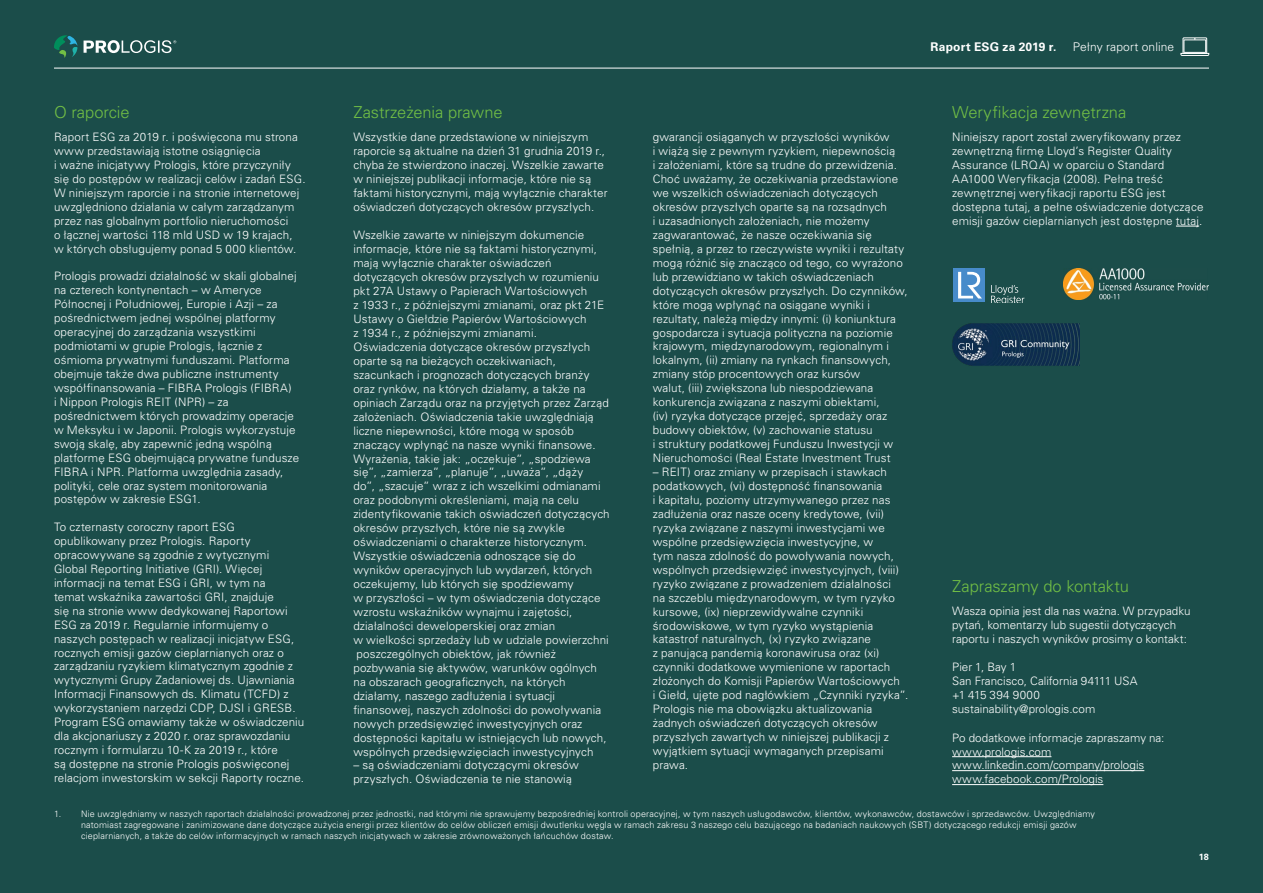
<style>
.page{position:relative;width:1263px;height:893px;background:#1b4d4a}
.page>*{position:absolute;margin:0;border:0;box-sizing:border-box;transform-origin:0 0}
.t1{font:300 16.5px "Univers LT Pro 45";letter-spacing:-.005em;color:#71be45}
.t2{font:700 12px "Univers LT Pro 65";letter-spacing:.02em;color:#fff}
.t3{font:300 12px "Univers LT Pro 45";letter-spacing:.01em;color:#fff}
.t4{font:300 11.7px/14px "Univers LT Pro 45";letter-spacing:.01em;color:#fff}
.t5{font:300 9px/10.8px "Univers LT Pro 45";letter-spacing:.02em;color:#fff}
.t6{font:700 9px "Univers LT Pro 65";color:#fff}
</style>
<div class="page">
<hr style="left:952px;top:756px;width:99px;height:1px;background:#fff">
<hr style="left:952px;top:770px;width:192px;height:1px;background:#fff">
<hr style="left:952px;top:784px;width:151px;height:1px;background:#fff">
<svg style="left:1176px;top:226px;width:23px;height:1px"></svg>
<img style="left:952px;top:323px;width:128px;height:43px">
<div style="left:953px;top:268px;width:32px;height:34px;background:#478bca"></div>
<svg style="left:958px;top:272px;width:24px;height:26px"></svg>
<svg style="left:991px;top:285px;width:33px;height:17px"></svg>
<img style="left:1063px;top:268px;width:146px;height:31px">
<hr style="left:54px;top:68px;width:1155px;height:1px;background:#fff">
<svg style="left:54px;top:35px;width:23px;height:23px"></svg>
<svg style="left:84px;top:40px;width:92px;height:13px"></svg>
<svg style="left:1180px;top:37px;width:29px;height:19px"></svg>
<h1 class="t1" style="left:54px;top:102px;width:77px">O raporcie</h1>
<p class="t4" style="left:54px;top:130px;width:253px">Raport ESG za 2019 r. i poświęcona mu strona www przedstawiają istotne osiągnięcia<br>i ważne inicjatywy Prologis, które przyczyniły się do postępów w realizacji celów i zadań ESG.<br>W niniejszym raporcie i na stronie internetowej uwzględniono działania w całym zarządzanym przez nas globalnym portfolio nieruchomości<br>o łącznej wartości 118 mld USD w 19 krajach,<br>w których obsługujemy ponad 5 000 klientów.</p>
<p class="t4" style="left:54px;top:269px;width:247px">Prologis prowadzi działalność w skali globalnej na czterech kontynentach – w Ameryce Północnej i Południowej, Europie i Azji – za pośrednictwem jednej wspólnej platformy operacyjnej do zarządzania wszystkimi podmiotami w grupie Prologis, łącznie z ośmioma prywatnymi funduszami. Platforma obejmuje także dwa publiczne instrumenty współfinansowania – FIBRA Prologis (FIBRA)<br>i Nippon Prologis REIT (NPR) – za pośrednictwem których prowadzimy operacje w Meksyku i w Japonii. Prologis wykorzystuje swoją skalę, aby zapewnić jedną wspólną platformę ESG obejmującą prywatne fundusze FIBRA i NPR. Platforma uwzględnia zasady, polityki, cele oraz system monitorowania postępów w zakresie ESG1.</p>
<p class="t4" style="left:54px;top:519px;width:252px">To czternasty coroczny raport ESG opublikowany przez Prologis. Raporty opracowywane są zgodnie z wytycznymi Global Reporting Initiative (GRI). Więcej informacji na temat ESG i GRI, w tym na<br>temat wskaźnika zawartości GRI, znajduje<br>się na stronie www dedykowanej Raportowi ESG za 2019 r. Regularnie informujemy o naszych postępach w realizacji inicjatyw ESG, rocznych emisji gazów cieplarnianych oraz o zarządzaniu ryzykiem klimatycznym zgodnie z wytycznymi Grupy Zadaniowej ds. Ujawniania Informacji Finansowych ds. Klimatu (TCFD) z wykorzystaniem narzędzi CDP, DJSI i GRESB.<br>Program ESG omawiamy także w oświadczeniu dla akcjonariuszy z 2020 r. oraz sprawozdaniu rocznym i formularzu 10-K za 2019 r., które<br>są dostępne na stronie Prologis poświęconej relacjom inwestorskim w sekcji Raporty roczne.</p>
<h1 class="t1" style="left:353px;top:102px;width:151px">Zastrzeżenia prawne</h1>
<p class="t4" style="left:353px;top:130px;width:256px">Wszystkie dane przedstawione w niniejszym raporcie są aktualne na dzień 31 grudnia 2019 r., chyba że stwierdzono inaczej. Wszelkie zawarte w niniejszej publikacji informacje, które nie są faktami historycznymi, mają wyłącznie charakter oświadczeń dotyczących okresów przyszłych.</p>
<p class="t4" style="left:353px;top:228px;width:258px">Wszelkie zawarte w niniejszym dokumencie informacje, które nie są faktami historycznymi, mają wyłącznie charakter oświadczeń dotyczących okresów przyszłych w rozumieniu pkt 27A Ustawy o Papierach Wartościowych<br>z 1933 r., z późniejszymi zmianami, oraz pkt 21E Ustawy o Giełdzie Papierów Wartościowych<br>z 1934 r., z późniejszymi zmianami.<br>Oświadczenia dotyczące okresów przyszłych oparte są na bieżących oczekiwaniach, szacunkach i prognozach dotyczących branży oraz rynków, na których działamy, a także na opiniach Zarządu oraz na przyjętych przez Zarząd założeniach. Oświadczenia takie uwzględniają liczne niepewności, które mogą w sposób znaczący wpłynąć na nasze wyniki finansowe.<br>Wyrażenia, takie jak: „oczekuje”, „spodziewa się”, „zamierza”, „planuje”, „uważa”, „dąży<br>do”, „szacuje” wraz z ich wszelkimi odmianami oraz podobnymi określeniami, mają na celu zidentyfikowanie takich oświadczeń dotyczących okresów przyszłych, które nie są zwykle oświadczeniami o charakterze historycznym.<br>Wszystkie oświadczenia odnoszące się do wyników operacyjnych lub wydarzeń, których oczekujemy, lub których się spodziewamy<br>w przyszłości – w tym oświadczenia dotyczące wzrostu wskaźników wynajmu i zajętości, działalności deweloperskiej oraz zmian<br>w wielkości sprzedaży lub w udziale powierzchni poszczególnych obiektów, jak również pozbywania się aktywów, warunków ogólnych na obszarach geograficznych, na których działamy, naszego zadłużenia i sytuacji finansowej, naszych zdolności do powoływania nowych przedsięwzięć inwestycyjnych oraz dostępności kapitału w istniejących lub nowych, wspólnych przedsięwzięciach inwestycyjnych</p>
<p class="t4" style="left:353px;top:758px;width:227px">– są oświadczeniami dotyczącymi okresów przyszłych. Oświadczenia te nie stanowią</p>
<p class="t4" style="left:653px;top:130px;width:256px">gwarancji osiąganych w przyszłości wyników<br>i wiążą się z pewnym ryzykiem, niepewnością<br>i założeniami, które są trudne do przewidzenia.<br>Choć uważamy, że oczekiwania przedstawione we wszelkich oświadczeniach dotyczących okresów przyszłych oparte są na rozsądnych<br>i uzasadnionych założeniach, nie możemy zagwarantować, że nasze oczekiwania się spełnią, a przez to rzeczywiste wyniki i rezultaty mogą różnić się znacząco od tego, co wyrażono lub przewidziano w takich oświadczeniach dotyczących okresów przyszłych. Do czynników, które mogą wpłynąć na osiągane wyniki i rezultaty, należą między innymi: (i) koniunktura gospodarcza i sytuacja polityczna na poziomie krajowym, międzynarodowym, regionalnym i lokalnym, (ii) zmiany na rynkach finansowych, zmiany stóp procentowych oraz kursów<br>walut, (iii) zwiększona lub niespodziewana konkurencja związana z naszymi obiektami,<br>(iv) ryzyka dotyczące przejęć, sprzedaży oraz budowy obiektów, (v) zachowanie statusu<br>i struktury podatkowej Funduszu Inwestycji w Nieruchomości (Real Estate Investment Trust</p>
<p class="t4" style="left:653px;top:465px;width:257px">– REIT) oraz zmiany w przepisach i stawkach podatkowych, (vi) dostępność finansowania<br>i kapitału, poziomy utrzymywanego przez nas zadłużenia oraz nasze oceny kredytowe, (vii) ryzyka związane z naszymi inwestycjami we wspólne przedsięwzięcia inwestycyjne, w<br>tym nasza zdolność do powoływania nowych, wspólnych przedsięwzięć inwestycyjnych, (viii) ryzyko związane z prowadzeniem działalności<br>na szczeblu międzynarodowym, w tym ryzyko kursowe, (ix) nieprzewidywalne czynniki środowiskowe, w tym ryzyko wystąpienia katastrof naturalnych, (x) ryzyko związane<br>z panującą pandemią koronawirusa oraz (xi) czynniki dodatkowe wymienione w raportach złożonych do Komisji Papierów Wartościowych<br>i Giełd, ujęte pod nagłówkiem „Czynniki ryzyka”.<br>Prologis nie ma obowiązku aktualizowania żadnych oświadczeń dotyczących okresów przyszłych zawartych w niniejszej publikacji z wyjątkiem sytuacji wymaganych przepisami prawa.</p>
<p class="t2" style="left:930px;top:39px;width:127px">Raport ESG za 2019 r.</p>
<p class="t3" style="left:1073px;top:39px;width:103px">Pełny raport online</p>
<h1 class="t1" style="left:952px;top:102px;width:176px">Weryfikacja zewnętrzna</h1>
<p class="t4" style="left:952px;top:130px;width:253px">Niniejszy raport został zweryfikowany przez zewnętrzną firmę Lloyd’s Register Quality Assurance (LRQA) w oparciu o Standard AA1000 Weryfikacja (2008). Pełna treść zewnętrznej weryfikacji raportu ESG jest dostępna tutaj, a pełne oświadczenie dotyczące emisji gazów cieplarnianych jest dostępne tutaj.</p>
<h1 class="t1" style="left:952px;top:575px;width:178px">Zapraszamy do kontaktu</h1>
<p class="t4" style="left:952px;top:604px;width:240px">Wasza opinia jest dla nas ważna. W przypadku pytań, komentarzy lub sugestii dotyczących raportu i naszych wyników prosimy o kontakt:</p>
<p class="t4" style="left:952px;top:660px;width:187px">Pier 1, Bay 1<br>San Francisco, California 94111 USA +1 415 394 9000 sustainability@prologis.com</p>
<p class="t4" style="left:952px;top:730px;width:214px">Po dodatkowe informacje zapraszamy na: www.prologis.com www.linkedin.com/company/prologis www.facebook.com/Prologis</p>
<p class="t5" style="left:81px;top:808px;width:1015px;text-indent:-27px">1. Nie uwzględniamy w naszych raportach działalności prowadzonej przez jednostki, nad którymi nie sprawujemy bezpośredniej kontroli operacyjnej, w tym naszych usługodawców, klientów, wykonawców, dostawców i sprzedawców. Uwzględniamy natomiast zagregowane i zanimizowane dane dotyczące zużycia energii przez klientów do celów obliczeń emisji dwutlenku węgla w ramach zakresu 3 naszego celu bazującego na badaniach naukowych (SBT) dotyczącego redukcji emisji gazów cieplarnianych, a także do celów informacyjnych w ramach naszych inicjatywach w zakresie zrównoważonych łańcuchów dostaw.</p>
<p class="t6" style="left:1199px;top:851px;width:11px">18</p>
</div>
